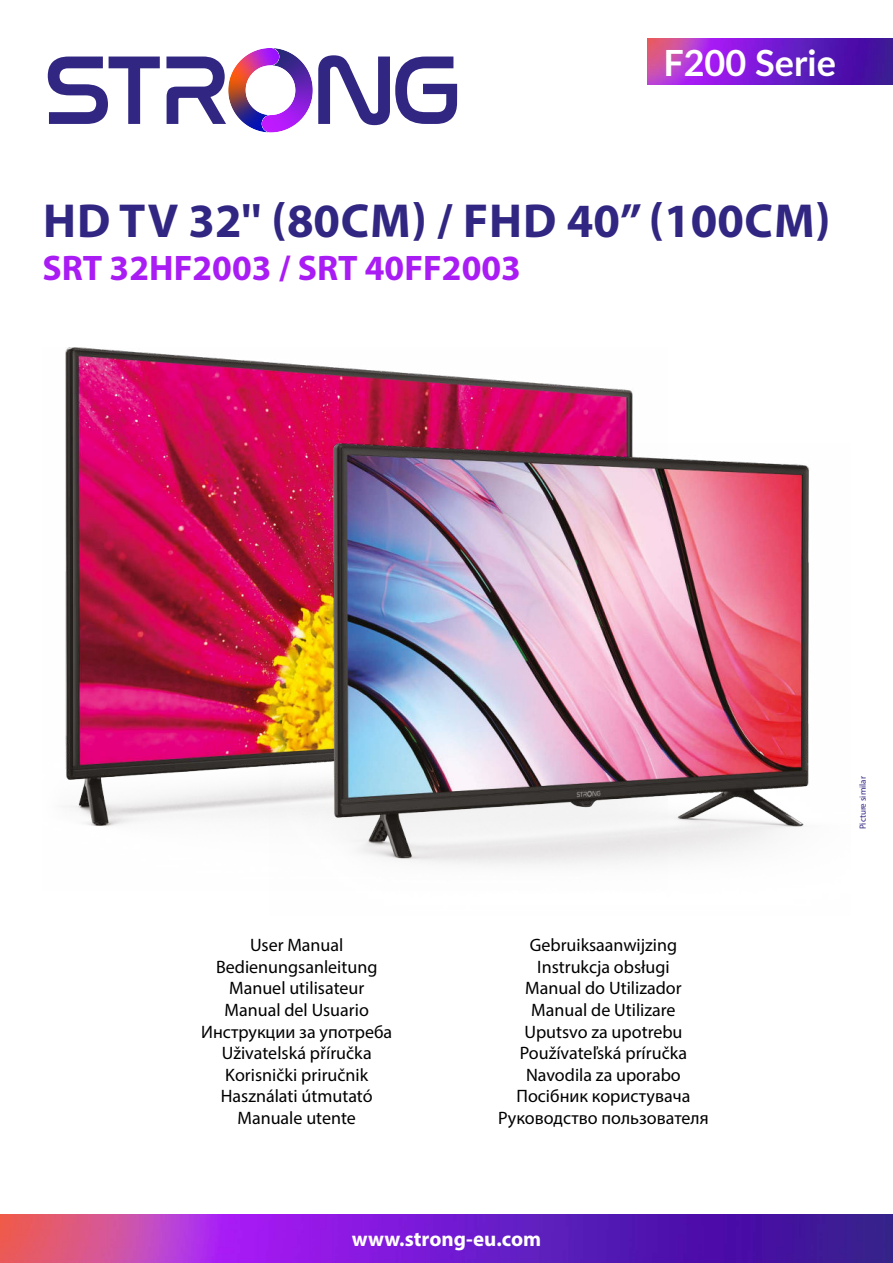
<style>
.page{position:relative;width:893px;height:1263px;background:#fff}
.page>*{position:absolute;margin:0;border:0;box-sizing:border-box;transform-origin:0 0}
.t1{font:700 48px "Myriad Pro";letter-spacing:.01em;color:#312782}
.t2{font:700 36px "Lato";color:#fff}
.t3{font:700 35.7px "Myriad Pro";color:#a91cf4}
.t4{font:700 21px "Myriad Pro";color:#fff}
.t5{font:18px/21.6px "Myriad Pro";color:#000;text-align:center}
.t6{font:9px "Myriad Pro";color:#312782}
</style>
<div class="page">
<svg style="left:48px;top:57px;width:112px;height:67px"></svg>
<svg style="left:318px;top:55px;width:139px;height:70px"></svg>
<svg style="left:166px;top:48px;width:129px;height:85px"></svg>
<img style="left:0;top:1214px;width:893px;height:49px">
<img style="left:65px;top:348px;width:568px;height:478px">
<img style="left:269px;top:444px;width:540px;height:421px">
<img style="left:647px;top:39px;width:246px;height:45px">
<h2 class="t2" style="left:663px;top:42px;width:174px">F200 Serie</h2>
<h1 class="t1" style="left:43px;top:202px;width:789px">HD TV 32'' (80CM) / FHD 40” (100CM)</h1>
<h3 class="t3" style="left:43px;top:254px;width:480px">SRT 32HF2003 / SRT 40FF2003</h3>
<p class="t5" style="left:201px;top:936px;width:193px">User Manual<br>Bedienungsanleitung<br>Manuel utilisateur<br>Manual del Usuario<br>Инструкции за употреба<br>Uživatelská příručka<br>Korisnički priručnik<br>Használati útmutató<br>Manuale utente</p>
<p class="t5" style="left:498px;top:936px;width:212px">Gebruiksaanwijzing<br>Instrukcja obsługi<br>Manual do Utilizador<br>Manual de Utilizare<br>Uputsvo za upotrebu<br>Používateľská príručka<br>Navodila za uporabo<br>Посібник користувача<br>Руководство пользователя</p>
<p class="t4" style="left:352px;top:1231px;width:191px">www.strong-eu.com</p>
<p class="t6" style="left:859px;top:829px;width:54px;rotate:-90deg">Picture similar</p>
</div>
